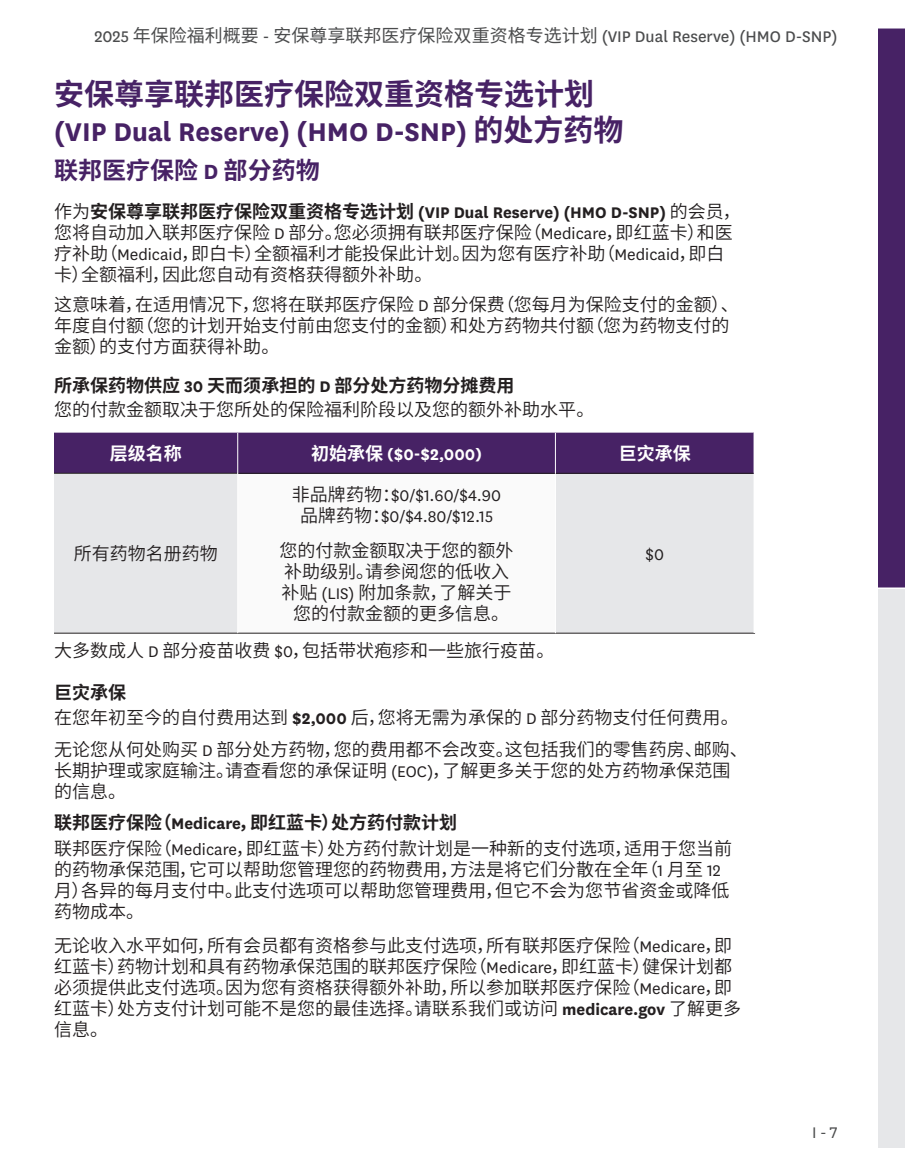
<style>
.page{position:relative;width:905px;height:1175px;background:#fff}
.page>*{position:absolute;margin:0;border:0;box-sizing:border-box;transform-origin:0 0}
.t1{font:700 30px/36px "National";color:#472265}
.t2{font:700 24px "Noto Sans CJ Ksc";color:#472265}
.t3{font:600 18px/21px "Noto Sans CJ Ksc";color:#231f20}
.t4{font:700 18px "Noto Sans CJ Ksc";color:#231f20}
.t5{font:18px "National";color:#4b4c4d}
.t6{font:18px "National";color:#231f20}
.t7{font:700 18px "National";color:#fff}
.t8{font:700 18px "Noto Sans CJ Ksc";color:#fff}
.t9{font:18px "National";color:#4b4c4d}
.s1{font-family:"Noto Sans CJ Ksc"}
.s2{font-family:"National"}
.s3{font-weight:700}
.s4{font-family:"National";font-weight:700}
.s5{font-family:"National";font-weight:400}
.s6{font-family:"Noto Sans CJ Ksc";font-weight:600}
</style>
<div class="page">
<div style="left:878px;top:28px;width:26px;height:560px;background:#472265"></div>
<div style="left:878px;top:588px;width:26px;height:560px;background:#e6e7e9"></div>
<hr style="left:878px;top:587px;width:26px;height:2px;background:#fff">
<div style="left:555px;top:473px;width:199px;height:160px;background:#e6e7e9"></div>
<div style="left:238px;top:473px;width:317px;height:160px;background:#fafafa"></div>
<div style="left:54px;top:432px;width:184px;height:41px;background:#472265"></div>
<div style="left:238px;top:432px;width:317px;height:41px;background:#472265"></div>
<div style="left:555px;top:432px;width:199px;height:41px;background:#472265"></div>
<div style="left:54px;top:473px;width:184px;height:160px;background:#e6e7e9"></div>
<hr style="left:54px;top:633px;width:184px;height:1px;background:#231f20">
<hr style="left:238px;top:633px;width:317px;height:1px;background:#231f20">
<hr style="left:555px;top:633px;width:200px;height:1px;background:#231f20">
<hr style="left:753px;top:432px;width:2px;height:41px;background:#fff">
<hr style="left:753px;top:473px;width:2px;height:160px;background:#fff">
<hr style="left:54px;top:473px;width:183px;height:1px;background:#231f20">
<hr style="left:238px;top:473px;width:317px;height:1px;background:#231f20">
<hr style="left:555px;top:473px;width:198px;height:1px;background:#231f20">
<hr style="left:237px;top:432px;width:1px;height:41px;background:#fff">
<hr style="left:555px;top:432px;width:1px;height:41px;background:#fff">
<hr style="left:237px;top:473px;width:1px;height:160px;background:#fff">
<hr style="left:555px;top:473px;width:1px;height:160px;background:#fff">
<p class="t5" style="left:94px;top:25px;width:744px">2025 <span class="s1">年保险福利概要</span> - <span class="s1">安保尊享联邦医疗保险双重资格专选计划</span> (VIP Dual Reserve) (HMO D-SNP)</p>
<h2 class="t1" style="left:54px;top:76px;width:571px"><span class="s1">安保尊享联邦医疗保险双重资格专选计划</span>(VIP Dual Reserve) (HMO D-SNP) <span class="s1">的处方药物</span></h2>
<h3 class="t2" style="left:54px;top:156px;width:267px">联邦医疗保险 <span class="s2">D</span> 部分药物</h3>
<p class="t3" style="left:54px;top:201px;width:688px">作为<span class="s3">安保尊享联邦医疗保险双重资格专选计划</span> <span class="s4">(VIP Dual Reserve) (HMO D-SNP)</span> 的会员，您将自动加入联邦医疗保险 <span class="s5">D</span> 部分。您必须拥有联邦医疗保险（ <span class="s5">Medicare</span>，即红蓝卡）和医疗补助（ <span class="s5">Medicaid</span>，即白卡）全额福利才能投保此计划。因为您有医疗补助（ <span class="s5">Medicaid</span>，即白卡）全额福利，因此您自动有资格获得额外补助。</p>
<p class="t3" style="left:54px;top:294px;width:686px">这意味着，在适用情况下，您将在联邦医疗保险 <span class="s5">D</span> 部分保费（您每月为保险支付的金额）、年度自付额（您的计划开始支付前由您支付的金额）和处方药物共付额（您为药物支付的金额）的支付方面获得补助。</p>
<h4 class="t4" style="left:54px;top:375px;width:462px">所承保药物供应 <span class="s2">30</span> 天而须承担的 <span class="s2">D</span> 部分处方药物分摊费用</h4>
<p class="t3" style="left:54px;top:399px;width:542px">您的付款金额取决于您所处的保险福利阶段以及您的额外补助水平。</p>
<p class="t8" style="left:110px;top:443px;width:73px">层级名称</p>
<p class="t7" style="left:311px;top:441px;width:172px"><span class="s1">初始承保</span> ($0-$2,000)</p>
<p class="t8" style="left:619px;top:443px;width:73px">巨灾承保</p>
<p class="t6" style="left:292px;top:484px;width:211px"><span class="s6">非品牌药物：</span>$0/$1.60/$4.90</p>
<p class="t6" style="left:300px;top:505px;width:195px"><span class="s6">品牌药物：</span>$0/$4.80/$12.15</p>
<p class="t3" style="left:279px;top:540px;width:235px;text-align:center">您的付款金额取决于您的额外补助级别。请参阅您的低收入补贴 <span class="s5">(LIS)</span> 附加条款，了解关于您的付款金额的更多信息。</p>
<p class="t6" style="left:645px;top:543px;width:20px">$0</p>
<p class="t3" style="left:54px;top:640px;width:502px">大多数成人 <span class="s5">D</span> 部分疫苗收费 <span class="s5">$0</span>，包括带状疱疹和一些旅行疫苗。</p>
<h4 class="t4" style="left:54px;top:682px;width:73px">巨灾承保</h4>
<p class="t3" style="left:54px;top:707px;width:686px">在您年初至今的自付费用达到 <span class="s4">$2,000</span> 后，您将无需为承保的 <span class="s5">D</span> 部分药物支付任何费用。</p>
<p class="t3" style="left:54px;top:739px;width:695px">无论您从何处购买 <span class="s5">D</span> 部分处方药物，您的费用都不会改变。这包括我们的零售药房、邮购、长期护理或家庭输注。请查看您的承保证明 <span class="s5">(EOC)</span>，了解更多关于您的处方药物承保范围的信息。</p>
<h4 class="t4" style="left:54px;top:812px;width:404px">联邦医疗保险（<span class="s2">Medicare</span>，即红蓝卡）处方药付款计划</h4>
<p class="t3" style="left:54px;top:838px;width:679px">联邦医疗保险（ <span class="s5">Medicare</span>，即红蓝卡）处方药付款计划是一种新的支付选项，适用于您当前的药物承保范围，它可以帮助您管理您的药物费用，方法是将它们分散在全年（ <span class="s5">1</span> 月至 <span class="s5">12</span>月）各异的每月支付中。此支付选项可以帮助您管理费用，但它不会为您节省资金或降低药物成本。</p>
<p class="t3" style="left:54px;top:935px;width:688px">无论收入水平如何，所有会员都有资格参与此支付选项，所有联邦医疗保险（ <span class="s5">Medicare</span>，即红蓝卡）药物计划和具有药物承保范围的联邦医疗保险（ <span class="s5">Medicare</span>，即红蓝卡）健保计划都必须提供此支付选项。因为您有资格获得额外补助，所以参加联邦医疗保险（ <span class="s5">Medicare</span>，即红蓝卡）处方支付计划可能不是您的最佳选择。请联系我们或访问 <span class="s4">medicare.gov</span> 了解更多信息。</p>
<p class="t3" style="left:74px;top:543px;width:145px">所有药物名册药物</p>
<p class="t9" style="left:812px;top:1121px;width:27px">I - 7</p>
</div>
